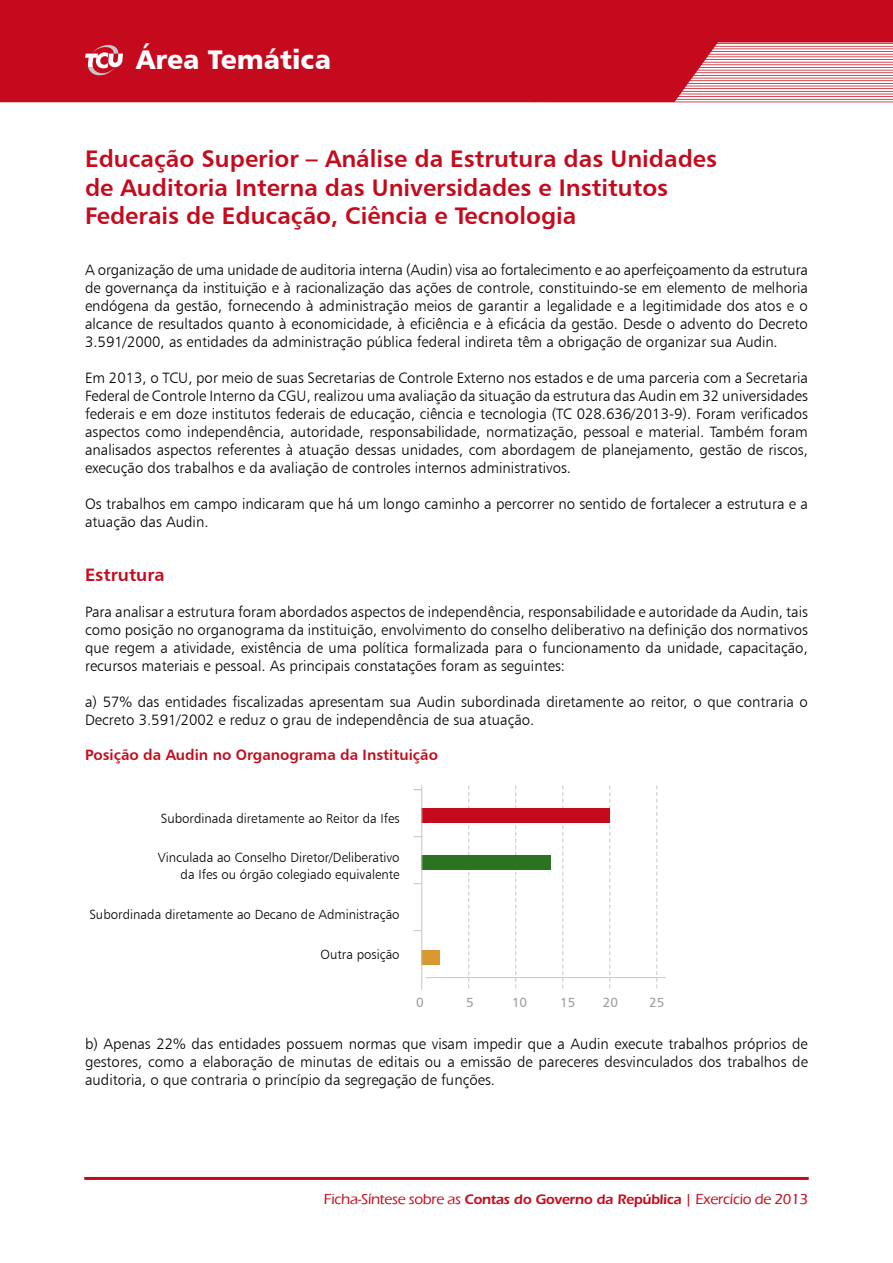
<style>
.page{position:relative;width:893px;height:1263px;background:#fff}
.page>*{position:absolute;margin:0;border:0;box-sizing:border-box;transform-origin:0 0}
.t1{font:27px "Humanist 777 BT Black B";color:#fff}
.t2{font:24px/28.8px "Humanist 777 BT Bold B";color:#c50a1d}
.t3{font:18px "Humanist 777 BT Bold B";color:#c50a1d}
.t4{font:15px/18px "Humanist 777 BT Light B";color:#000;text-align:justify}
.t5{font:500 15px "Eras ITC";letter-spacing:-.02em;color:#c50a1d}
.t6{font:15px "Humanist 777 BT Bold B";color:#c50a1d}
.t7{font:13.2px/16.6px "Humanist 777 BT Light B";color:#000;text-align:right}
.t8{font:13.2px "Humanist 777 BT Roman B";color:#9c9e9f}
.s1{font-family:"ITC Eras Std";font-weight:600;font-size:14.25px}
</style>
<div class="page">
<div style="left:84px;top:1177px;width:725px;height:3px;border:2px solid #c50a1d"></div>
<svg style="left:0;top:0;width:893px;height:102px;background:#ca2032"></svg>
<svg style="left:85px;top:42px;width:38px;height:36px"></svg>
<div style="left:421px;top:950px;width:19px;height:14px;background:#da9730"></div>
<svg style="left:468px;top:786px;width:1px;height:203px"></svg>
<svg style="left:515px;top:786px;width:1px;height:203px"></svg>
<svg style="left:562px;top:786px;width:1px;height:203px"></svg>
<svg style="left:609px;top:786px;width:1px;height:203px"></svg>
<svg style="left:656px;top:786px;width:1px;height:203px"></svg>
<div style="left:421px;top:808px;width:188px;height:14px;background:#c50a1d"></div>
<div style="left:421px;top:855px;width:130px;height:14px;background:#2a7321"></div>
<hr style="left:421px;top:786px;width:1px;height:203px;background:#c6c7c8">
<hr style="left:426px;top:977px;width:239px;height:1px;background:#c6c7c8">
<h1 class="t1" style="left:136px;top:42px;width:196px">Área Temática</h1>
<h2 class="t2" style="left:85px;top:143px;width:634px">Educação Superior – Análise da Estrutura das Unidades de Auditoria Interna das Universidades e Institutos<br>Federais de Educação, Ciência e Tecnologia</h2>
<p class="t4" style="left:85px;top:260px;width:724px">A organização de uma unidade de auditoria interna (Audin) visa ao fortalecimento e ao aperfeiçoamento da estrutura de governança da instituição e à racionalização das ações de controle, constituindo-se em elemento de melhoria endógena da gestão, fornecendo à administração meios de garantir a legalidade e a legitimidade dos atos e o alcance de resultados quanto à economicidade, à eficiência e à eficácia da gestão. Desde o advento do Decreto 3.591/2000, as entidades da administração pública federal indireta têm a obrigação de organizar sua Audin.</p>
<p class="t4" style="left:85px;top:368px;width:724px">Em 2013, o TCU, por meio de suas Secretarias de Controle Externo nos estados e de uma parceria com a Secretaria Federal de Controle Interno da CGU, realizou uma avaliação da situação da estrutura das Audin em 32 universidades federais e em doze institutos federais de educação, ciência e tecnologia (TC 028.636/2013-9). Foram verificados aspectos como independência, autoridade, responsabilidade, normatização, pessoal e material. Também foram analisados aspectos referentes à atuação dessas unidades, com abordagem de planejamento, gestão de riscos, execução dos trabalhos e da avaliação de controles internos administrativos.</p>
<p class="t4" style="left:85px;top:494px;width:724px">Os trabalhos em campo indicaram que há um longo caminho a percorrer no sentido de fortalecer a estrutura e a atuação das Audin.</p>
<p class="t3" style="left:85px;top:563px;width:81px">Estrutura</p>
<p class="t4" style="left:85px;top:602px;width:724px">Para analisar a estrutura foram abordados aspectos de independência, responsabilidade e autoridade da Audin, tais como posição no organograma da instituição, envolvimento do conselho deliberativo na definição dos normativos que regem a atividade, existência de uma política formalizada para o funcionamento da unidade, capacitação, recursos materiais e pessoal. As principais constatações foram as seguintes:</p>
<p class="t4" style="left:85px;top:692px;width:724px">a) 57% das entidades fiscalizadas apresentam sua Audin subordinada diretamente ao reitor, o que contraria o<br>Decreto 3.591/2002 e reduz o grau de independência de sua atuação.</p>
<p class="t6" style="left:85px;top:745px;width:354px">Posição da Audin no Organograma da Instituição</p>
<p class="t7" style="left:161px;top:809px;width:240px">Subordinada diretamente ao Reitor da Ifes</p>
<p class="t7" style="left:158px;top:849px;width:243px">Vinculada ao Conselho Diretor/Deliberativo da Ifes ou órgão colegiado equivalente</p>
<p class="t7" style="left:89px;top:906px;width:312px">Subordinada diretamente ao Decano de Administração</p>
<p class="t7" style="left:321px;top:945px;width:81px">Outra posição</p>
<p class="t8" style="left:416px;top:994px;width:9px">0</p>
<p class="t8" style="left:466px;top:994px;width:9px">5</p>
<p class="t8" style="left:512px;top:994px;width:17px">10</p>
<p class="t8" style="left:560px;top:994px;width:17px">15</p>
<p class="t8" style="left:603px;top:994px;width:17px">20</p>
<p class="t8" style="left:649px;top:994px;width:17px">25</p>
<p class="t4" style="left:85px;top:1034px;width:724px">b) Apenas 22% das entidades possuem normas que visam impedir que a Audin execute trabalhos próprios de gestores, como a elaboração de minutas de editais ou a emissão de pareceres desvinculados dos trabalhos de auditoria, o que contraria o princípio da segregação de funções.</p>
<p class="t5" style="left:324px;top:1190px;width:486px">Ficha-Síntese sobre as <span class="s1">Contas do Governo da República</span> | Exercício de 2013</p>
</div>
